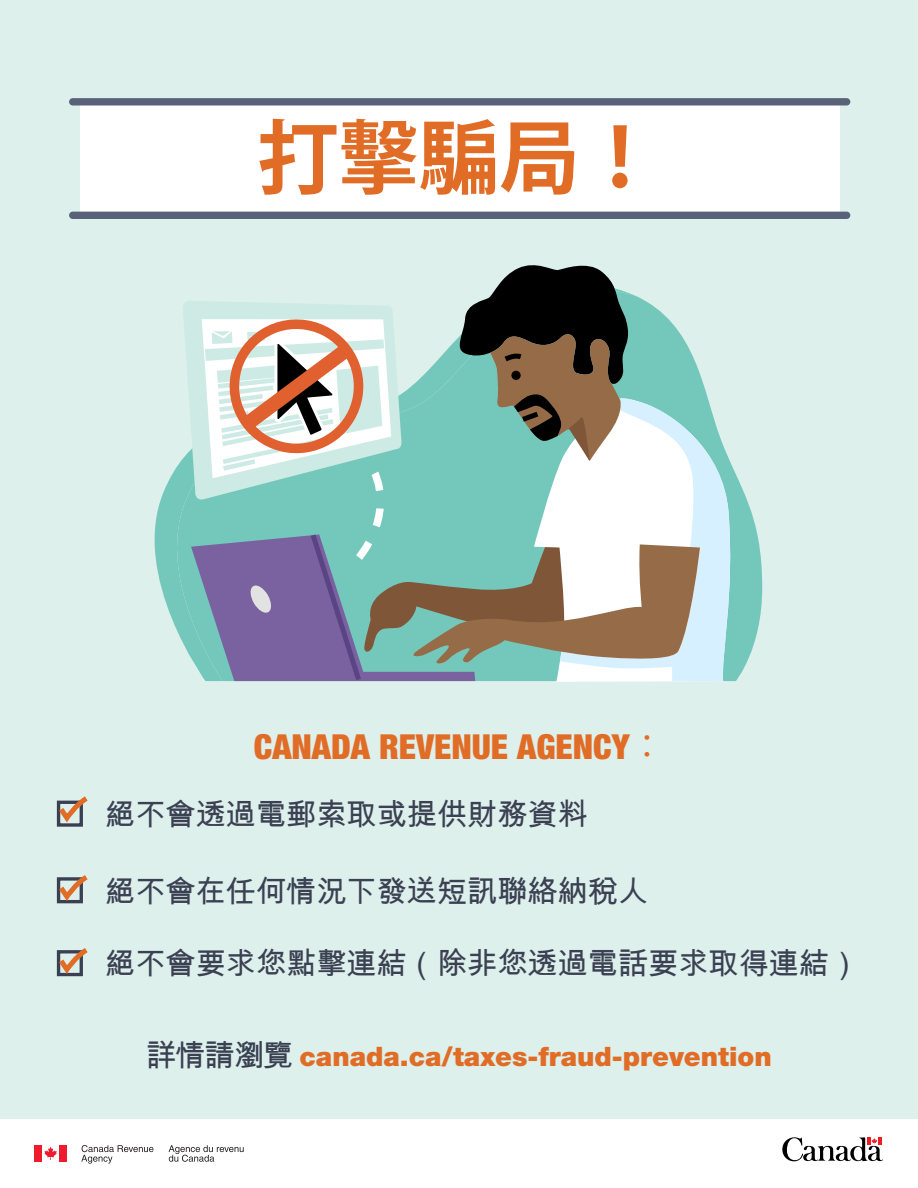
<style>
.page{position:relative;width:918px;height:1188px;background:#ddf0ec}
.page>*{position:absolute;margin:0;border:0;box-sizing:border-box;transform-origin:0 0}
.t1{font:700 80.55px "Koz Go Pr 6 N";color:#e16c26}
.t2{font:900 condensed 34.5px "Helvetica Neue";color:#e16c26}
.t3{font:30.15px "Arial Unicode MS";color:#3b4052}
.t4{font:900 26.85px "Helvetica Neue";color:#e16c26}
.s1{font-family:"Koz Go Pr 6 N";font-weight:400;font-stretch:normal}
.s2{font-family:"Arial Unicode MS";font-weight:400;font-size:30.15px;color:#3a4051}
</style>
<div class="page">
<svg style="left:157px;top:374px;width:605px;height:307px"></svg>
<svg style="left:700px;top:397px;width:35px;height:284px;fill:#d6f0ff"></svg>
<svg style="left:182px;top:301px;width:9px;height:199px"></svg>
<svg style="left:191px;top:265px;width:509px;height:417px"></svg>
<div style="left:0;top:1120px;width:918px;height:68px;background:#fff"></div>
<svg style="left:782px;top:1137px;width:101px;height:24px"></svg>
<div style="left:34px;top:1145px;width:8px;height:16px;background:#ee1b2c"></div>
<svg style="left:44px;top:1147px;width:13px;height:13px"></svg>
<div style="left:59px;top:1145px;width:8px;height:16px;background:#ee1b2c"></div>
<svg style="left:81px;top:1145px;width:72px;height:19px"></svg>
<svg style="left:169px;top:1145px;width:75px;height:17px"></svg>
<svg style="left:56px;top:796px;width:32px;height:31px"></svg>
<svg style="left:56px;top:875px;width:32px;height:29px"></svg>
<svg style="left:56px;top:948px;width:32px;height:29px"></svg>
<div style="left:80px;top:102px;width:760px;height:113px;background:#fff"></div>
<div style="left:69px;top:98px;width:781px;height:8px;background:#5a627a;border-radius:4px"></div>
<div style="left:69px;top:212px;width:781px;height:7px;background:#5a627a;border-radius:4px"></div>
<h1 class="t1" style="left:258px;top:112px;width:404px">打擊騙局！</h1>
<p class="t2" style="left:254px;top:725px;width:412px">CANADA REVENUE AGENCY<span class="s1">：</span></p>
<p class="t3" style="left:105px;top:792px;width:484px">絕不會透過電郵索取或提供財務資料</p>
<p class="t3" style="left:105px;top:869px;width:544px">絕不會在任何情況下發送短訊聯絡納稅人</p>
<p class="t3" style="left:105px;top:942px;width:756px">絕不會要求您點擊連結（除非您透過電話要求取得連結）</p>
<p class="t4" style="left:146px;top:1040px;width:627px"><span class="s2">詳情請瀏覽</span> canada.ca/taxes-fraud-prevention</p>
</div>
